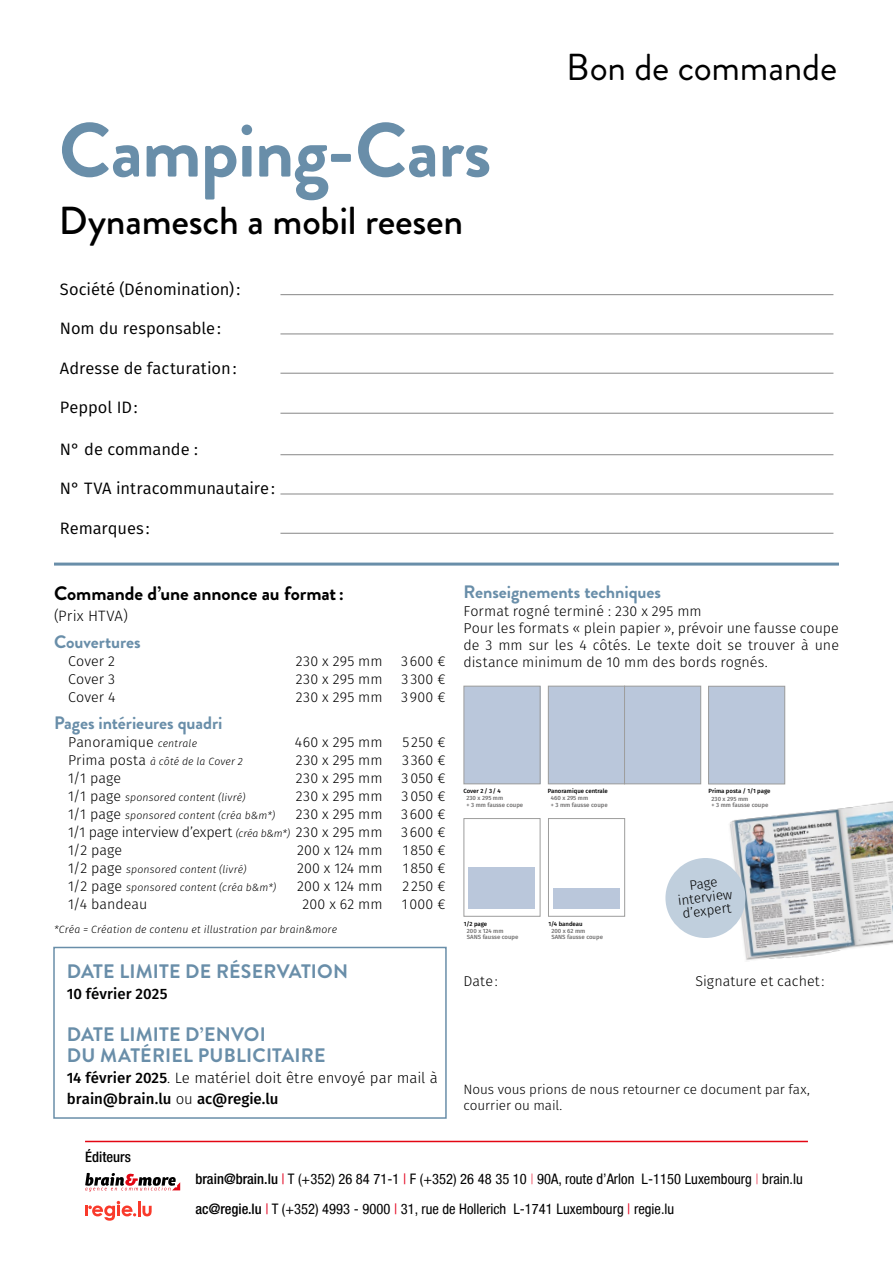
<style>
.page{position:relative;width:893px;height:1263px;background:#fff}
.page>*{position:absolute;margin:0;border:0;box-sizing:border-box;transform-origin:0 0}
.t1{font:700 76.5px "Brandon Grotesque";letter-spacing:-.015em;color:#698ea9}
.t2{font:500 39px "Brandon Grotesque";letter-spacing:-.005em;color:#000}
.t3{font:37.5px "Brandon Grotesque";letter-spacing:-.005em;color:#000}
.t4{font:700 19.5px "Brandon Grotesque";letter-spacing:.01em;color:#698ea9}
.t5{font:700 19.5px "Brandon Grotesque";letter-spacing:-.005em;color:#000}
.t6{font:700 18px "Brandon Grotesque";letter-spacing:-.005em;color:#698ea9}
.t7{font:16.5px "Fira Sans";letter-spacing:-.005em;color:#000}
.t8{font:500 15px/21px "Fira Sans";color:#000}
.t9{font:300 15px "Fira Sans";letter-spacing:.015em;color:#000}
.t10{font:condensed 14.55px/30px "Helvetica Neue Condensed";letter-spacing:.005em;color:#000}
.t11{font:500 condensed 14.55px "Helvetica Neue LT Std";letter-spacing:.005em;color:#000}
.t12{font:300 14.25px/17.1px "Fira Sans";letter-spacing:.01em;color:#000;text-align:justify}
.t13{font:300 14.25px "Fira Sans";letter-spacing:-.01em;color:#000}
.t14{font:300 13.5px/16.5px "Fira Sans";letter-spacing:-.005em;color:#000}
.t15{font:italic 300 10.5px "Fira Sans";letter-spacing:.015em;color:#000}
.t16{font:500 6px/7.2px "Fira Sans";color:#000;text-align:center}
.t17{font:500 6px/7.2px "Fira Sans";color:#706f6f}
.s1{font-style:italic;font-size:10.5px}
.s2{font-style:normal;font-size:14.25px}
.s3{font-weight:300}
.s4{color:#706f6f}
.s5{color:#000}
.s6{font-family:"Helvetica Neue LT Std";font-weight:500}
.s7{color:#e40521}
.s8{font-family:"Helvetica Neue Thin Cond";font-weight:100;color:#e40521}
</style>
<div class="page">
<hr style="left:85px;top:1141px;width:723px;height:1px;background:#e30613">
<svg style="left:85px;top:1173px;width:95px;height:18px"></svg>
<svg style="left:85px;top:1201px;width:67px;height:20px"></svg>
<div style="left:53px;top:947px;width:394px;height:172px;border:2px solid #698ea9"></div>
<hr style="left:280px;top:413px;width:553px;height:1px;background:#878787">
<hr style="left:280px;top:294px;width:553px;height:1px;background:#878787">
<hr style="left:280px;top:334px;width:553px;height:1px;background:#878787">
<hr style="left:280px;top:373px;width:553px;height:1px;background:#878787">
<hr style="left:280px;top:454px;width:553px;height:1px;background:#878787">
<hr style="left:280px;top:494px;width:553px;height:1px;background:#878787">
<hr style="left:280px;top:533px;width:553px;height:1px;background:#878787">
<hr style="left:54px;top:563px;width:785px;height:3px;background:#698ea9">
<div style="left:464px;top:686px;width:76px;height:98px;background:#bac7db"></div>
<div style="left:464px;top:686px;width:76px;height:98px;border:1px solid #9d9d9c"></div>
<div style="left:709px;top:686px;width:76px;height:98px;background:#bac7db"></div>
<div style="left:708px;top:686px;width:77px;height:98px;border:1px solid #9d9d9c"></div>
<div style="left:548px;top:686px;width:76px;height:98px;background:#bac7db"></div>
<div style="left:548px;top:686px;width:77px;height:98px;border:1px solid #9d9d9c"></div>
<div style="left:624px;top:686px;width:77px;height:98px;background:#bac7db"></div>
<div style="left:624px;top:686px;width:77px;height:98px;border:1px solid #9d9d9c"></div>
<div style="left:464px;top:818px;width:76px;height:98px;border:1px solid #9d9d9c"></div>
<div style="left:469px;top:867px;width:66px;height:42px;background:#bac7db"></div>
<div style="left:548px;top:818px;width:77px;height:98px;border:1px solid #9d9d9c"></div>
<div style="left:553px;top:888px;width:67px;height:21px;background:#bac7db"></div>
<img style="left:716px;top:801px;width:177px;height:160px">
<div style="left:665px;top:858px;width:80px;height:80px;background:#c0cfdd;border-radius:50%"></div>
<p class="t1" style="left:59px;top:97px;width:434px">Camping-Cars</p>
<p class="t2" style="left:59px;top:193px;width:406px">Dynamesch a mobil reesen</p>
<p class="t7" style="left:60px;top:277px;width:182px">Société (Dénomination):</p>
<p class="t7" style="left:60px;top:316px;width:163px">Nom du responsable:</p>
<p class="t7" style="left:60px;top:355px;width:178px">Adresse de facturation:</p>
<p class="t7" style="left:60px;top:395px;width:79px">Peppol ID:</p>
<p class="t7" style="left:60px;top:437px;width:139px">N° de commande :</p>
<p class="t7" style="left:60px;top:476px;width:217px">N° TVA intracommunautaire:</p>
<p class="t7" style="left:60px;top:516px;width:91px">Remarques :</p>
<p class="t3" style="left:566px;top:42px;width:272px">Bon de commande</p>
<p class="t5" style="left:54px;top:579px;width:291px">Commande d’une annonce au format:</p>
<p class="t9" style="left:54px;top:605px;width:75px">(Prix HTVA)</p>
<p class="t6" style="left:54px;top:630px;width:88px">Couvertures</p>
<p class="t12" style="left:68px;top:653px;width:48px">Cover 2</p>
<p class="t12" style="left:296px;top:653px;width:88px">230 x 295 mm</p>
<p class="t12" style="left:401px;top:653px;width:46px">3600 €</p>
<p class="t12" style="left:68px;top:671px;width:48px">Cover 3</p>
<p class="t12" style="left:296px;top:671px;width:88px">230 x 295 mm</p>
<p class="t12" style="left:402px;top:671px;width:45px">3300 €</p>
<p class="t12" style="left:68px;top:689px;width:49px">Cover 4</p>
<p class="t12" style="left:296px;top:689px;width:88px">230 x 295 mm</p>
<p class="t12" style="left:401px;top:689px;width:46px">3900 €</p>
<p class="t6" style="left:54px;top:710px;width:170px">Pages intérieures quadri</p>
<p class="t12" style="left:68px;top:733px;width:130px">Panoramique <span class="s1">centrale</span></p>
<p class="t12" style="left:295px;top:733px;width:89px">460 x 295 mm</p>
<p class="t12" style="left:402px;top:733px;width:45px">5250 €</p>
<p class="t15" style="left:68px;top:753px;width:176px"><span class="s2">Prima posta</span> à côté de la Cover 2</p>
<p class="t12" style="left:296px;top:751px;width:88px">230 x 295 mm</p>
<p class="t12" style="left:402px;top:751px;width:45px">3360 €</p>
<p class="t12" style="left:68px;top:769px;width:55px">1/1 page</p>
<p class="t12" style="left:296px;top:769px;width:88px">230 x 295 mm</p>
<p class="t12" style="left:402px;top:769px;width:45px">3050 €</p>
<p class="t15" style="left:68px;top:789px;width:179px"><span class="s2">1/1 page</span> sponsored content (livré)</p>
<p class="t12" style="left:296px;top:787px;width:88px">230 x 295 mm</p>
<p class="t12" style="left:402px;top:787px;width:45px">3050 €</p>
<p class="t15" style="left:68px;top:807px;width:208px"><span class="s2">1/1 page</span> sponsored content (créa b&amp;m*)</p>
<p class="t12" style="left:296px;top:805px;width:88px">230 x 295 mm</p>
<p class="t12" style="left:401px;top:805px;width:46px">3600 €</p>
<p class="t13" style="left:68px;top:821px;width:316px">1/1 page interview d’expert <span class="s1">(créa b&amp;m*)</span> 230 x 295 mm</p>
<p class="t12" style="left:401px;top:823px;width:46px">3600 €</p>
<p class="t12" style="left:68px;top:841px;width:56px">1/2 page</p>
<p class="t12" style="left:297px;top:841px;width:87px">200 x 124 mm</p>
<p class="t12" style="left:403px;top:841px;width:44px">1850 €</p>
<p class="t15" style="left:68px;top:861px;width:180px"><span class="s2">1/2 page</span> sponsored content (livré)</p>
<p class="t12" style="left:297px;top:859px;width:87px">200 x 124 mm</p>
<p class="t12" style="left:403px;top:859px;width:44px">1850 €</p>
<p class="t15" style="left:68px;top:879px;width:210px"><span class="s2">1/2 page</span> sponsored content (créa b&amp;m*)</p>
<p class="t12" style="left:297px;top:877px;width:87px">200 x 124 mm</p>
<p class="t12" style="left:402px;top:877px;width:45px">2250 €</p>
<p class="t12" style="left:68px;top:895px;width:81px">1/4 bandeau</p>
<p class="t12" style="left:303px;top:895px;width:81px">200 x 62 mm</p>
<p class="t12" style="left:402px;top:895px;width:45px">1000 €</p>
<p class="t15" style="left:54px;top:921px;width:285px">*Créa = Création de contenu et illustration par brain&amp;more</p>
<p class="t4" style="left:67px;top:957px;width:283px">DATE LIMITE DE RÉSERVATION</p>
<p class="t8" style="left:67px;top:982px;width:102px">10 février 2025</p>
<p class="t4" style="left:67px;top:1020px;width:201px">DATE LIMITE D’ENVOI</p>
<p class="t4" style="left:67px;top:1041px;width:260px">DU MATÉRIEL PUBLICITAIRE</p>
<p class="t8" style="left:67px;top:1066px;width:373px">14 février 2025<span class="s3">. Le matériel doit être envoyé par mail à </span>brain@brain.lu <span class="s3">ou</span> ac@regie.lu</p>
<p class="t11" style="left:85px;top:1148px;width:47px">Éditeurs</p>
<p class="t6" style="left:463px;top:580px;width:199px">Renseignements techniques</p>
<p class="t12" style="left:463px;top:602px;width:240px">Format rogné terminé : 230 x 295 mm</p>
<p class="t12" style="left:463px;top:619px;width:377px">Pour les formats « plein papier », prévoir une fausse coupe de 3 mm sur les 4 côtés. Le texte doit se trouver à une distance minimum de 10 mm des bords rognés.</p>
<p class="t16" style="left:463px;top:787px;width:41px">Cover 2 / 3 / 4<br><span class="s4">230 x 295 mm</span></p>
<p class="t17" style="left:466px;top:801px;width:58px">+ 3 mm fausse coupe</p>
<p class="t16" style="left:551px;top:787px;width:58px;text-align:left;text-indent:-3px">Panoramique centrale<br><span class="s4">460 x 295 mm</span></p>
<p class="t17" style="left:551px;top:801px;width:58px">+ 3 mm fausse coupe</p>
<p class="t17" style="left:467px;top:920px;width:38px;text-indent:-3px"><span class="s5">1/2 page<br></span>200 x 124 mm</p>
<p class="t17" style="left:467px;top:933px;width:53px">SANS fausse coupe</p>
<p class="t16" style="left:548px;top:920px;width:39px">1/4 bandeau<br><span class="s4">200 x 62 mm</span></p>
<p class="t17" style="left:551px;top:933px;width:53px">SANS fausse coupe</p>
<p class="t16" style="left:712px;top:787px;width:60px;text-align:left;text-indent:-3px">Prima posta / 1/1 page<br><span class="s4">230 x 295 mm</span></p>
<p class="t17" style="left:712px;top:801px;width:58px">+ 3 mm fausse coupe</p>
<p class="t14" style="left:689px;top:877px;width:29px;rotate:-7deg">Page</p>
<p class="t14" style="left:677px;top:893px;width:56px;line-height:13.5px;rotate:-7deg">interview d’expert</p>
<p class="t12" style="left:463px;top:972px;width:36px">Date:</p>
<p class="t12" style="left:695px;top:972px;width:131px">Signature et cachet:</p>
<p class="t14" style="left:463px;top:1081px;width:348px">Nous vous prions de nous retourner ce document par fax, courrier ou mail.</p>
<p class="t10" style="left:195px;top:1164px;width:609px"><span class="s6">brain@brain.lu</span> <span class="s7">|</span> T (+352) 26 84 71-1 <span class="s7">|</span> F (+352) 26 48 35 10 <span class="s8">|</span> 90A, route d’Arlon L-1150 Luxembourg <span class="s8">|</span> brain.lu <span class="s6">ac@regie.lu</span> <span class="s7">|</span> T (+352) 4993 - 9000 <span class="s7">|</span> 31, rue de Hollerich L-1741 Luxembourg <span class="s7">|</span> regie.lu</p>
</div>
